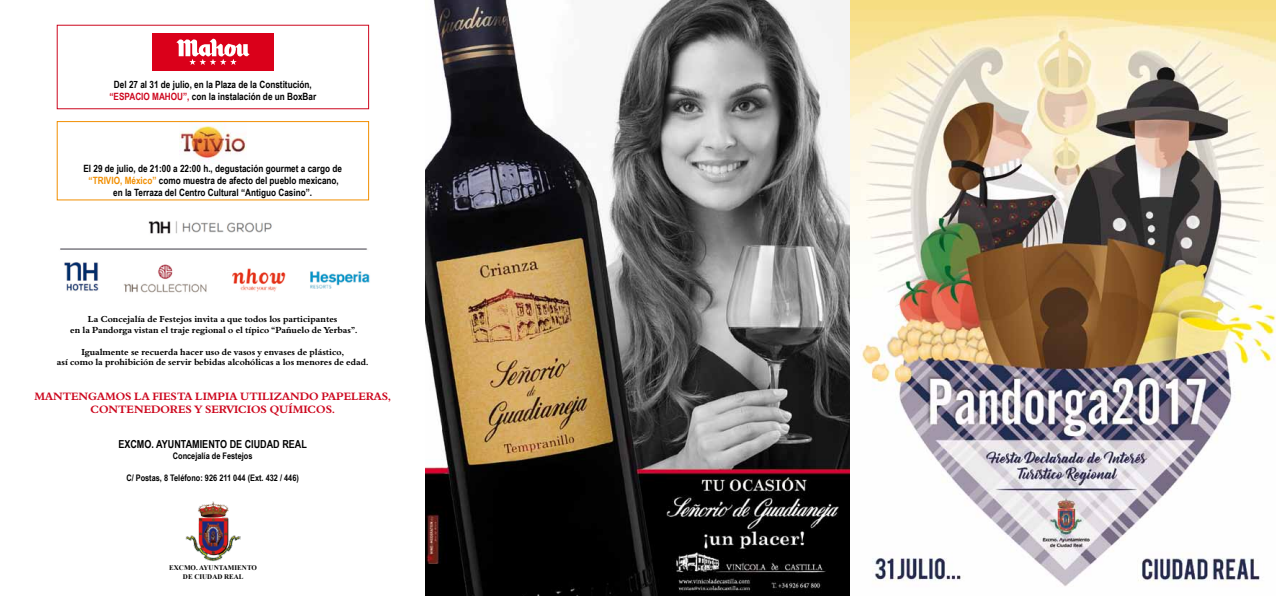
<style>
.page{position:relative;width:1276px;height:596px;background:#fff}
.page>*{position:absolute;margin:0;border:0;box-sizing:border-box;transform-origin:0 0}
.t1{font:11px/13.2px "Aldine 401 BT Bold A";color:#cd071e;text-align:center}
.t2{font:700 11px "Arial Narrow";color:#000}
.t3{font:700 10px/12px "Arial Narrow";color:#000;text-align:center}
.t4{font:9px/10.8px "Aldine 401 BT Bold A";color:#000;text-align:center}
.t5{font:700 9px "Arial Narrow";color:#000}
.t6{font:700 7px/8.4px "Times New Roman";color:#000;text-align:center}
.s1{color:#cd071e}
.s2{color:#f18e00}
</style>
<div class="page">
<img style="left:180px;top:120px;width:67px;height:40px">
<img style="left:425px;top:0;width:851px;height:595px">
<img style="left:60px;top:221px;width:310px;height:72px">
<img style="left:185px;top:501px;width:55px;height:61px">
<div style="left:152px;top:33px;width:122px;height:38px;background:#da001a"></div>
<svg style="left:176px;top:39px;width:74px;height:26px"></svg>
<div style="left:57px;top:121px;width:312px;height:79px;border:1px solid #f18e00"></div>
<p class="t3" style="left:109px;top:78px;width:208px">Del 27 al 31 de julio, en la Plaza de la Constitución, <span class="s1">“ESPACIO MAHOU”,</span> con la instalación de un BoxBar</p>
<p class="t3" style="left:83px;top:162px;width:260px">El 29 de julio, de 21:00 a 22:00 h., degustación gourmet a cargo de <span class="s2">“TRIVIO, México”</span> como muestra de afecto del pueblo mexicano, en la Terraza del Centro Cultural “Antiguo Casino”.</p>
<p class="t4" style="left:70px;top:313px;width:288px">La Concejalía de Festejos invita a que todos los participantes<br>en la Pandorga vistan el traje regional o el típico “Pañuelo de Yerbas”.</p>
<p class="t4" style="left:57px;top:346px;width:313px">Igualmente se recuerda hacer uso de vasos y envases de plástico,<br>así como la prohibición de servir bebidas alcohólicas a los menores de edad.</p>
<p class="t1" style="left:34px;top:389px;width:358px">MANTENGAMOS LA FIESTA LIMPIA UTILIZANDO PAPELERAS,<br>CONTENEDORES Y SERVICIOS QUÍMICOS.</p>
<p class="t2" style="left:118px;top:437px;width:190px">EXCMO. AYUNTAMIENTO DE CIUDAD REAL</p>
<p class="t5" style="left:173px;top:450px;width:81px">Concejalía de Festejos</p>
<p class="t5" style="left:126px;top:472px;width:174px">C/ Postas, 8 Teléfono: 926 211 044 (Ext. 432 / 446)</p>
<p class="t6" style="left:169px;top:563px;width:89px">EXCMO. AYUNTAMIENTO<br>DE CIUDAD REAL</p>
</div>
